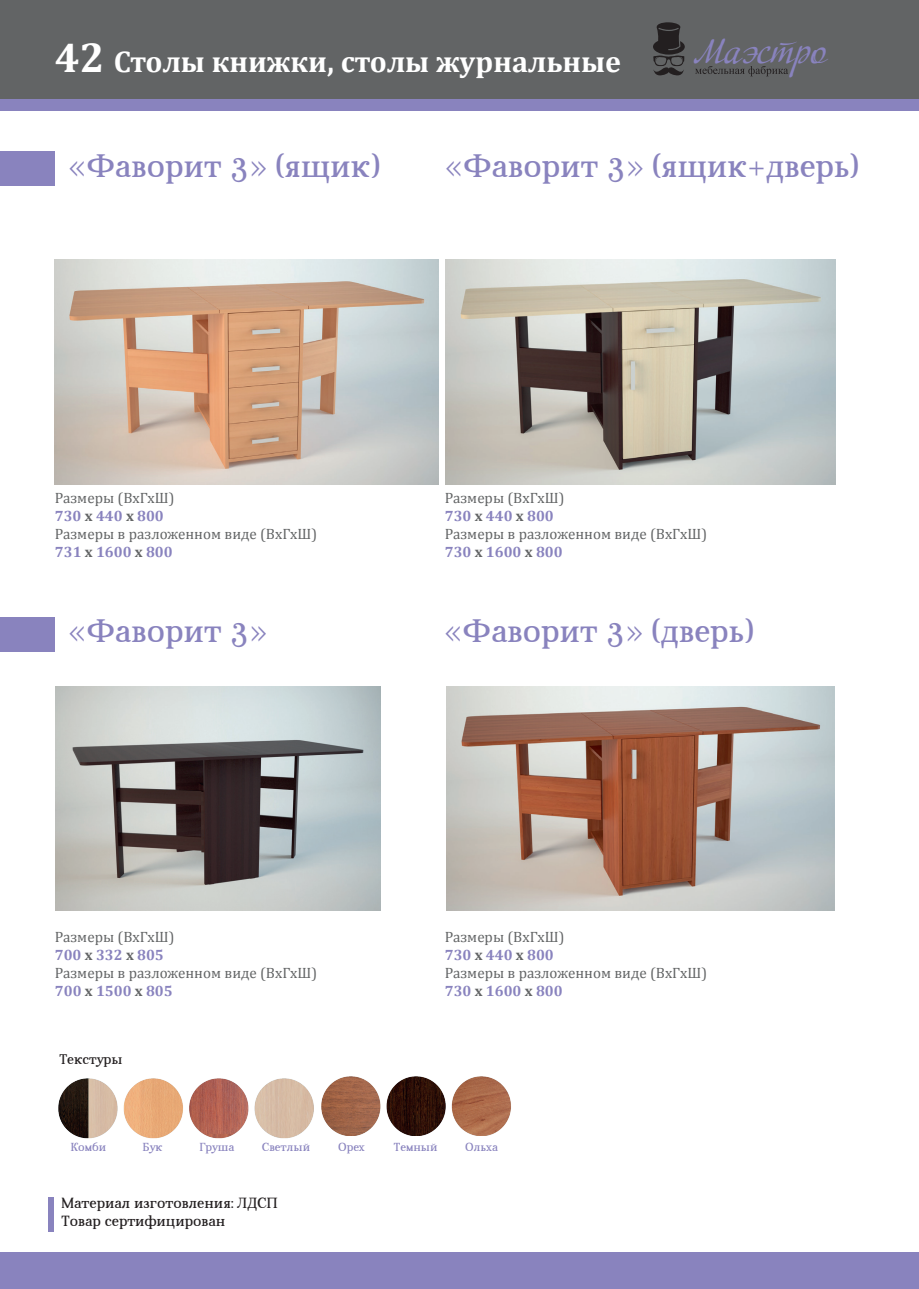
<style>
.page{position:relative;width:919px;height:1289px;background:#fff}
.page>*{position:absolute;margin:0;border:0;box-sizing:border-box;transform-origin:0 0}
.t1{font:35.7px "Adventure";color:#8983be}
.t2{font:33px "Aver";color:#8983be}
.t3{font:700 30px "Cambria";color:#fff}
.t4{font:15px/18px "Cambria";color:#626465}
.t5{font:15px/18px "Aver";color:#231f20}
.t6{font:14.25px "Aver";color:#231f20}
.t7{font:11.85px "Aver";color:#8983be}
.s1{font-size:42px}
.s2{font-weight:700;color:#8983be}
.s3{font-weight:700}
</style>
<div class="page">
<div style="left:0;top:0;width:906px;height:100px;background:#626465"></div>
<div style="left:0;top:100px;width:906px;height:11px;background:#8983be"></div>
<div style="left:0;top:151px;width:55px;height:35px;background:#8983be"></div>
<div style="left:0;top:617px;width:55px;height:34px;background:#8983be"></div>
<div style="left:906px;top:0;width:12px;height:100px;background:#626465"></div>
<div style="left:906px;top:100px;width:12px;height:11px;background:#8983be"></div>
<div style="left:0;top:1252px;width:906px;height:36px;background:#8983be"></div>
<div style="left:906px;top:1252px;width:12px;height:36px;background:#8983be"></div>
<img style="left:55px;top:259px;width:384px;height:225px">
<img style="left:445px;top:259px;width:390px;height:225px">
<img style="left:446px;top:687px;width:388px;height:223px">
<img style="left:321px;top:1076px;width:190px;height:59px">
<img style="left:58px;top:1078px;width:256px;height:60px">
<div style="left:48px;top:1196px;width:6px;height:35px;background:#8983be"></div>
<img style="left:55px;top:687px;width:325px;height:223px">
<svg style="left:653px;top:22px;width:31px;height:54px"></svg>
<svg style="left:695px;top:66px;width:93px;height:10px"></svg>
<h3 class="t3" style="left:55px;top:40px;width:568px"><span class="s1">42</span> Столы книжки, столы журнальные</h3>
<h1 class="t1" style="left:694px;top:30px;width:134px">Маэстро</h1>
<h2 class="t2" style="left:69px;top:148px;width:313px">«Фаворит 3» (ящик)</h2>
<h2 class="t2" style="left:445px;top:148px;width:415px">«Фаворит 3» (ящик+дверь)</h2>
<p class="t4" style="left:55px;top:489px;width:121px">Размеры (ВхГхШ)<br><span class="s2">730</span> <span class="s3">х</span> <span class="s2">440</span> <span class="s3">х</span> <span class="s2">800</span></p>
<p class="t4" style="left:55px;top:525px;width:264px">Размеры в разложенном виде (ВхГхШ)<br><span class="s2">731</span> <span class="s3">х</span> <span class="s2">1600</span> <span class="s3">х</span> <span class="s2">800</span></p>
<p class="t4" style="left:445px;top:489px;width:121px">Размеры (ВхГхШ)<br><span class="s2">730</span> <span class="s3">х</span> <span class="s2">440</span> <span class="s3">х</span> <span class="s2">800</span></p>
<p class="t4" style="left:445px;top:525px;width:264px">Размеры в разложенном виде (ВхГхШ)<br><span class="s2">730</span> <span class="s3">х</span> <span class="s2">1600</span> <span class="s3">х</span> <span class="s2">800</span></p>
<h2 class="t2" style="left:69px;top:613px;width:200px">«Фаворит 3»</h2>
<h2 class="t2" style="left:445px;top:613px;width:310px">«Фаворит 3» (дверь)</h2>
<p class="t4" style="left:55px;top:927px;width:121px">Размеры (ВхГхШ)<br><span class="s2">700</span> <span class="s3">х</span> <span class="s2">332</span> <span class="s3">х</span> <span class="s2">805</span></p>
<p class="t4" style="left:55px;top:963px;width:264px">Размеры в разложенном виде (ВхГхШ)<br><span class="s2">700</span> <span class="s3">х</span> <span class="s2">1500</span> <span class="s3">х</span> <span class="s2">805</span></p>
<p class="t6" style="left:59px;top:1051px;width:65px">Текстуры</p>
<p class="t4" style="left:445px;top:927px;width:121px">Размеры (ВхГхШ)<br><span class="s2">730</span> <span class="s3">х</span> <span class="s2">440</span> <span class="s3">х</span> <span class="s2">800</span></p>
<p class="t4" style="left:445px;top:963px;width:264px">Размеры в разложенном виде (ВхГхШ)<br><span class="s2">730</span> <span class="s3">х</span> <span class="s2">1600</span> <span class="s3">х</span> <span class="s2">800</span></p>
<p class="t7" style="left:71px;top:1140px;width:37px">Комби</p>
<p class="t7" style="left:143px;top:1140px;width:21px">Бук</p>
<p class="t7" style="left:199px;top:1140px;width:36px">Груша</p>
<p class="t7" style="left:262px;top:1140px;width:50px">Светлый</p>
<p class="t7" style="left:338px;top:1140px;width:28px">Орех</p>
<p class="t7" style="left:394px;top:1140px;width:45px">Темный</p>
<p class="t7" style="left:465px;top:1140px;width:34px">Ольха</p>
<p class="t5" style="left:62px;top:1193px;width:217px">Материал изготовления: ЛДСП<br>Товар сертифицирован</p>
</div>
